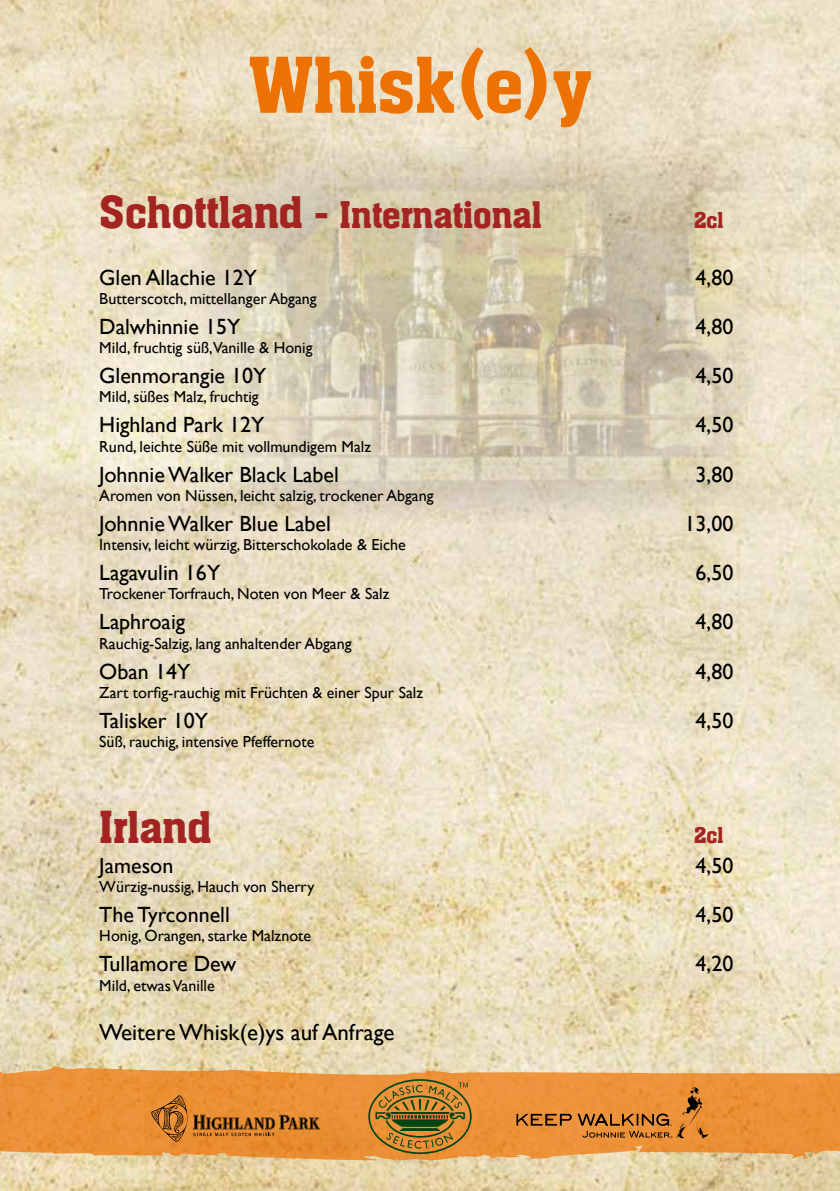
<style>
.page{position:relative;width:840px;height:1191px;background:#fff}
.page>*{position:absolute;margin:0;border:0;box-sizing:border-box;transform-origin:0 0}
.t1{font:84px "Aachen Medium Plain";color:#ee7203}
.t2{font:48px "Aachen Medium Plain";color:#a42422}
.t3{font:40px "Aachen Medium Plain";color:#a42422}
.t4{font:24px "Aachen Medium Plain";color:#a42422}
.t5{font:23px "Gill Sans";color:#000}
.t6{font:22px "Gill Sans";color:#000}
.t7{font:16px "Gill Sans";color:#000}
.s1{font-size:48px}
</style>
<div class="page">
<img style="left:0;top:0;width:839px;height:1191px">
<svg style="left:0;top:1064px;width:839px;height:97px;fill:#ec9239"></svg>
<img style="left:188px;top:145px;width:574px;height:378px">
<svg style="left:368px;top:1079px;width:103px;height:75px"></svg>
<svg style="left:151px;top:1095px;width:36px;height:46px"></svg>
<svg style="left:193px;top:1114px;width:126px;height:22px"></svg>
<svg style="left:516px;top:1113px;width:55px;height:12px"></svg>
<svg style="left:577px;top:1087px;width:130px;height:51px"></svg>
<h1 class="t1" style="left:248px;top:39px;width:344px">Whisk(e)y</h1>
<h3 class="t3" style="left:99px;top:193px;width:444px"><span class="s1">Schottland -</span> International</h3>
<h3 class="t4" style="left:693px;top:207px;width:31px">2cl</h3>
<h3 class="t6" style="left:99px;top:265px;width:159px">Glen Allachie 12Y</h3>
<h3 class="t6" style="left:695px;top:265px;width:39px">4,80</h3>
<p class="t7" style="left:99px;top:289px;width:219px">Butterscotch, mittellanger Abgang</p>
<h3 class="t6" style="left:99px;top:314px;width:142px">Dalwhinnie 15Y</h3>
<h3 class="t6" style="left:695px;top:314px;width:39px">4,80</h3>
<p class="t7" style="left:99px;top:338px;width:215px">Mild, fruchtig süß,Vanille &amp; Honig</p>
<h3 class="t6" style="left:99px;top:363px;width:169px">Glenmorangie 10Y</h3>
<h3 class="t6" style="left:695px;top:363px;width:39px">4,50</h3>
<p class="t7" style="left:99px;top:388px;width:161px">Mild, süßes Malz, fruchtig</p>
<h3 class="t6" style="left:99px;top:412px;width:167px">Highland Park 12Y</h3>
<h3 class="t6" style="left:695px;top:412px;width:39px">4,50</h3>
<p class="t7" style="left:99px;top:437px;width:273px">Rund, leichte Süße mit vollmundigem Malz</p>
<h3 class="t6" style="left:99px;top:461px;width:241px">Johnnie Walker Black Label</h3>
<h3 class="t6" style="left:695px;top:461px;width:39px">3,80</h3>
<p class="t7" style="left:99px;top:486px;width:335px">Aromen von Nüssen, leicht salzig, trockener Abgang</p>
<h3 class="t6" style="left:99px;top:511px;width:233px">Johnnie Walker Blue Label</h3>
<h3 class="t6" style="left:684px;top:511px;width:50px">13,00</h3>
<p class="t7" style="left:99px;top:535px;width:308px">Intensiv, leicht würzig, Bitterschokolade &amp; Eiche</p>
<h3 class="t6" style="left:99px;top:560px;width:122px">Lagavulin 16Y</h3>
<h3 class="t6" style="left:695px;top:560px;width:39px">6,50</h3>
<p class="t7" style="left:99px;top:584px;width:291px">Trockener Torfrauch, Noten von Meer &amp; Salz</p>
<h3 class="t6" style="left:99px;top:609px;width:87px">Laphroaig</h3>
<h3 class="t6" style="left:695px;top:609px;width:39px">4,80</h3>
<p class="t7" style="left:99px;top:634px;width:253px">Rauchig-Salzig, lang anhaltender Abgang</p>
<h3 class="t6" style="left:99px;top:658px;width:92px">Oban 14Y</h3>
<h3 class="t6" style="left:695px;top:658px;width:39px">4,80</h3>
<p class="t7" style="left:99px;top:683px;width:325px">Zart torfig-rauchig mit Früchten &amp; einer Spur Salz</p>
<h3 class="t6" style="left:99px;top:707px;width:110px">Talisker 10Y</h3>
<h3 class="t6" style="left:695px;top:707px;width:39px">4,50</h3>
<p class="t7" style="left:99px;top:732px;width:216px">Süß, rauchig, intensive Pfeffernote</p>
<h2 class="t2" style="left:99px;top:801px;width:114px">Irland</h2>
<h3 class="t4" style="left:693px;top:822px;width:31px">2cl</h3>
<h3 class="t6" style="left:99px;top:853px;width:76px">Jameson</h3>
<h3 class="t6" style="left:695px;top:853px;width:39px">4,50</h3>
<p class="t7" style="left:99px;top:877px;width:216px">Würzig-nussig, Hauch von Sherry</p>
<h3 class="t6" style="left:99px;top:902px;width:132px">The Tyrconnell</h3>
<h3 class="t6" style="left:695px;top:902px;width:39px">4,50</h3>
<p class="t7" style="left:99px;top:926px;width:213px">Honig, Orangen, starke Malznote</p>
<h3 class="t6" style="left:99px;top:951px;width:138px">Tullamore Dew</h3>
<h3 class="t6" style="left:695px;top:951px;width:39px">4,20</h3>
<p class="t7" style="left:99px;top:976px;width:117px">Mild, etwas Vanille</p>
<h3 class="t5" style="left:99px;top:1018px;width:296px">Weitere Whisk(e)ys auf Anfrage</h3>
</div>
